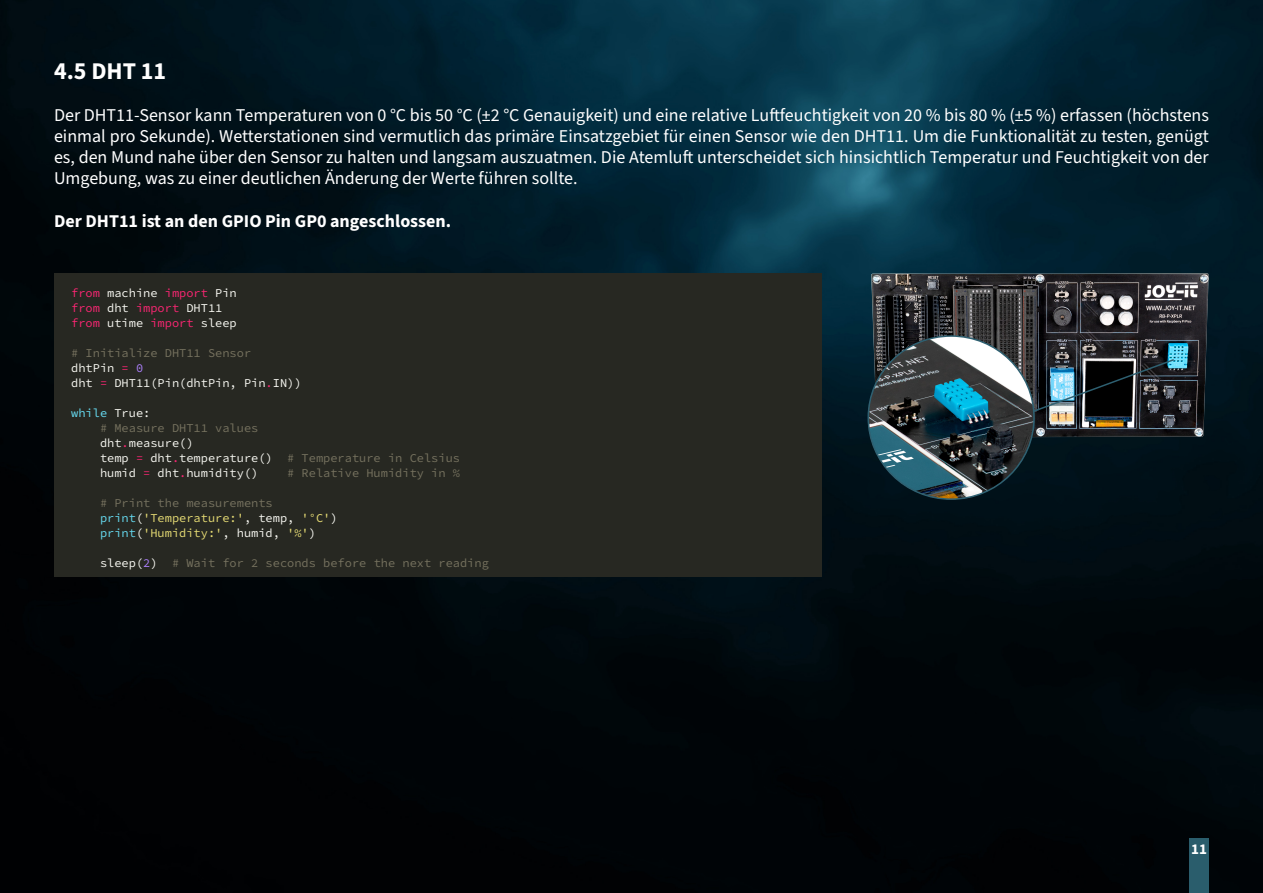
<style>
.page{position:relative;width:1263px;height:893px;background:#fff}
.page>*{position:absolute;margin:0;border:0;box-sizing:border-box;transform-origin:0 0}
.Default{font:700 24px "Source Sans 3";color:#fff}
.Pa1{font:18px/21px "Source Sans 3";color:#fff;text-align:justify}
.Default-2{font:700 18px "Source Sans 3";color:#fff}
.t1{font:700 15px "Source Sans 3";color:#fff}
.HTML_Preformatted{font:12px "Source Code Pro";color:#75715e}
.HTML_Preformatted-2{font:12px "Source Code Pro";color:#f8f8f2}
.HTML_Preformatted-3{font:12px "Source Code Pro";color:#e6db74}
.HTML_Preformatted-4{font:12px "Source Code Pro";color:#f92672}
.HTML_Preformatted-5{font:12px "Source Code Pro";color:#66d9ef}
.s1{color:#f8f8f2}
.s2{color:#f92672}
.s3{color:#ae81ff}
.s4{color:#66d9ef}
</style>
<div class="page">
<img style="left:0;top:0;width:1263px;height:893px">
<img style="left:872px;top:273px;width:337px;height:165px">
<img style="left:868px;top:336px;width:166px;height:163px">
<img style="left:1032px;top:358px;width:143px;height:55px">
<div style="left:54px;top:273px;width:768px;height:304px;background:#272822"></div>
<div style="left:1189px;top:839px;width:20px;height:54px;background:#2a5d6c"></div>
<p class="Default" style="left:54px;top:55px;width:114px">4.5 DHT 11</p>
<p class="Pa1" style="left:54px;top:104px;width:1156px">Der DHT11-Sensor kann Temperaturen von 0 °C bis 50 °C (±2 °C Genauigkeit) und eine relative Luftfeuchtigkeit von 20 % bis 80 % (±5 %) erfassen (höchstens einmal pro Sekunde). Wetterstationen sind vermutlich das primäre Einsatzgebiet für einen Sensor wie den DHT11. Um die Funktionalität zu testen, genügt es, den Mund nahe über den Sensor zu halten und langsam auszuatmen. Die Atemluft unterscheidet sich hinsichtlich Temperatur und Feuchtigkeit von der Umgebung, was zu einer deutlichen Änderung der Werte führen sollte.</p>
<p class="Default-2" style="left:54px;top:209px;width:399px">Der DHT11 ist an den GPIO Pin GP0 angeschlossen.</p>
<p class="HTML_Preformatted-4" style="left:71px;top:284px;width:167px">from <span class="s1">machine</span> import <span class="s1">Pin</span></p>
<p class="HTML_Preformatted-4" style="left:71px;top:299px;width:153px">from <span class="s1">dht</span> import <span class="s1">DHT11</span></p>
<p class="HTML_Preformatted-4" style="left:71px;top:314px;width:167px">from <span class="s1">utime</span> import <span class="s1">sleep</span></p>
<p class="HTML_Preformatted" style="left:71px;top:344px;width:182px"># Initialize DHT11 Sensor</p>
<p class="HTML_Preformatted-2" style="left:71px;top:359px;width:73px">dhtPin <span class="s2">=</span> <span class="s3">0</span></p>
<p class="HTML_Preformatted-2" style="left:71px;top:374px;width:232px">dht <span class="s2">=</span> DHT11(Pin(dhtPin, Pin<span class="s2">.</span>IN))</p>
<p class="HTML_Preformatted-5" style="left:71px;top:404px;width:81px">while <span class="s1">True:</span></p>
<p class="HTML_Preformatted" style="left:100px;top:419px;width:160px"># Measure DHT11 values</p>
<p class="HTML_Preformatted-2" style="left:100px;top:434px;width:95px">dht<span class="s2">.</span>measure()</p>
<p class="HTML_Preformatted" style="left:100px;top:449px;width:361px"><span class="s1">temp</span> <span class="s2">=</span> <span class="s1">dht</span><span class="s2">.</span><span class="s1">temperature()</span> # Temperature in Celsius</p>
<p class="HTML_Preformatted-2" style="left:100px;top:464px;width:160px">humid <span class="s2">=</span> dht<span class="s2">.</span>humidity()</p>
<p class="HTML_Preformatted" style="left:287px;top:464px;width:174px"># Relative Humidity in %</p>
<p class="HTML_Preformatted" style="left:100px;top:494px;width:174px"># Print the measurements</p>
<p class="HTML_Preformatted-3" style="left:100px;top:509px;width:239px"><span class="s4">print</span><span class="s1">(</span>'Temperature:'<span class="s1">, temp,</span> '°C'<span class="s1">)</span></p>
<p class="HTML_Preformatted-3" style="left:100px;top:524px;width:217px"><span class="s4">print</span><span class="s1">(</span>'Humidity:'<span class="s1">, humid,</span> '%'<span class="s1">)</span></p>
<p class="HTML_Preformatted" style="left:100px;top:554px;width:390px"><span class="s1">sleep(</span><span class="s3">2</span><span class="s1">)</span> # Wait for 2 seconds before the next reading</p>
<p class="t1" style="left:1191px;top:839px;width:17px">11</p>
</div>
